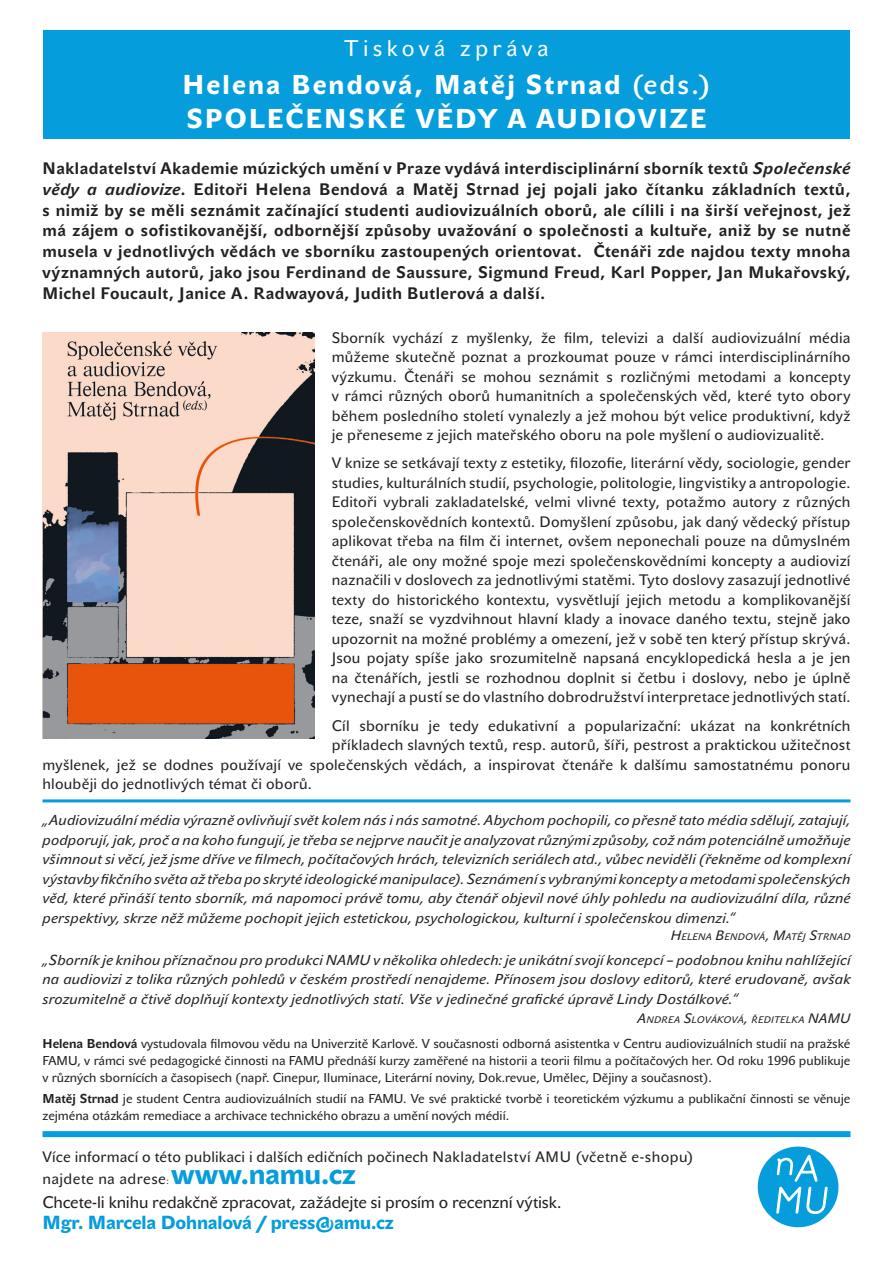
<style>
.page{position:relative;width:893px;height:1263px;background:#fff}
.page>*{position:absolute;margin:0;border:0;box-sizing:border-box;transform-origin:0 0}
.text{font:28.5px "John Sans Heavy Tx NCE";letter-spacing:-.005em;color:#069ddc}
.Nadpis_1{font:27px/33.6px "John Sans Heavy Tx NCE";letter-spacing:.07em;color:#fff}
.Nadpis_1-2{font:22.5px "John Sans Tx NCE";letter-spacing:.195em;color:#fff}
.Normální__web{font:18.75px "John Sans Heavy Tx NCE";letter-spacing:-.01em;color:#069ddc}
.text-2{font:700 16.5px/20.9px "John Sans Tx NCE";letter-spacing:.03em;color:#231f20;text-align:justify}
.Normální__web-2{font:16.5px "John Sans Tx NCE";letter-spacing:-.01em;color:#231f20}
.text-3{font:15px/19.5px "John Sans Tx NCE";letter-spacing:.015em;color:#231f20;text-align:justify}
.text-4{font:italic 14.25px/19.5px "John Sans Tx NCE";letter-spacing:.015em;color:#231f20;text-align:justify}
.t1{font:12.75px/17px "John Sans Tx NCE";color:#231f20;text-align:justify}
.text-5{font:italic 9.45px "John Sans Tx NCE";letter-spacing:.03em;color:#231f20}
.s1{font-family:"John Sans Med Tx NCE"}
.s2{font-style:italic}
.s3{font-size:13.5px}
.s4{font-weight:700}
.s5{font-size:9px}
</style>
<div class="page">
<div style="left:43px;top:30px;width:807px;height:109px;background:#069ddc"></div>
<div style="left:43px;top:1131px;width:807px;height:6px;background:#069ddc"></div>
<hr style="left:43px;top:799px;width:807px;height:3px;background:#069ddc">
<svg style="left:758px;top:1146px;width:80px;height:81px"></svg>
<img style="left:43px;top:333px;width:272px;height:405px">
<p class="Nadpis_1-2" style="left:344px;top:35px;width:206px">Tisková zpráva</p>
<p class="Nadpis_1" style="left:182px;top:69px;width:530px">Helena Bendová, Matěj Strnad <span class="s1">(eds.)<br></span>SPOLEČENSKÉ VĚDY A AUDIOVIZE</p>
<p class="text-2" style="left:43px;top:158px;width:809px">Nakladatelství Akademie múzických umění v Praze vydává interdisciplinární sborník textů <span class="s2">Společenské vědy a audiovize</span>. Editoři Helena Bendová a Matěj Strnad jej pojali jako čítanku základních textů, s nimiž by se měli seznámit začínající studenti audiovizuálních oborů, ale cílili i na širší veřejnost, jež má zájem o sofistikovanější, odbornější způsoby uvažování o společnosti a kultuře, aniž by se nutně musela v jednotlivých vědách ve sborníku zastoupených orientovat. Čtenáři zde najdou texty mnoha významných autorů, jako jsou Ferdinand de Saussure, Sigmund Freud, Karl Popper, Jan Mukařovský, Michel Foucault, Janice A. Radwayová, Judith Butlerová a další.</p>
<p class="text-3" style="left:332px;top:328px;width:520px">Sborník vychází z myšlenky, že film, televizi a další audiovizuální média můžeme skutečně poznat a prozkoumat pouze v rámci interdisciplinárního výzkumu. Čtenáři se mohou seznámit s rozličnými metodami a koncepty v rámci různých oborů humanitních a společenských věd, které tyto obory během posledního století vynalezly a jež mohou být velice produktivní, když je přeneseme z jejich mateřského oboru na pole myšlení o audiovizualitě.</p>
<p class="text-3" style="left:332px;top:454px;width:520px">V knize se setkávají texty z estetiky, filozofie, literární vědy, sociologie, gender studies, kulturálních studií, psychologie, politologie, lingvistiky a antropologie.<br>Editoři vybrali zakladatelské, velmi vlivné texty, potažmo autory z různých společenskovědních kontextů. Domyšlení způsobu, jak daný vědecký přístup aplikovat třeba na film či internet, ovšem neponechali pouze na důmyslném čtenáři, ale ony možné spoje mezi společenskovědními koncepty a audiovizí naznačili v doslovech za jednotlivými statěmi. Tyto doslovy zasazují jednotlivé texty do historického kontextu, vysvětlují jejich metodu a komplikovanější teze, snaží se vyzdvihnout hlavní klady a inovace daného textu, stejně jako upozornit na možné problémy a omezení, jež v sobě ten který přístup skrývá.<br>Jsou pojaty spíše jako srozumitelně napsaná encyklopedická hesla a je jen na čtenářích, jestli se rozhodnou doplnit si četbu i doslovy, nebo je úplně vynechají a pustí se do vlastního dobrodružství interpretace jednotlivých statí.</p>
<p class="text-3" style="left:332px;top:716px;width:520px">Cíl sborníku je tedy edukativní a popularizační: ukázat na konkrétních</p>
<p class="text-3" style="left:332px;top:735px;width:520px">příkladech slavných textů, resp. autorů, šíři, pestrost a praktickou užitečnost</p>
<p class="text-3" style="left:43px;top:755px;width:809px">myšlenek, jež se dodnes používají ve společenských vědách, a inspirovat čtenáře k dalšímu samostatnému ponoru</p>
<p class="text-3" style="left:43px;top:774px;width:271px">hlouběji do jednotlivých témat či oborů.</p>
<p class="text-4" style="left:43px;top:811px;width:809px">„Audiovizuální média výrazně ovlivňují svět kolem nás i nás samotné. Abychom pochopili, co přesně tato média sdělují, zatajují, podporují, jak, proč a na koho fungují, je třeba se nejprve naučit je analyzovat různými způsoby, což nám potenciálně umožňuje všimnout si věcí, jež jsme dříve ve filmech, počítačových hrách, televizních seriálech atd., vůbec neviděli (řekněme od komplexní výstavby fikčního světa až třeba po skryté ideologické manipulace). Seznámení s vybranými koncepty a metodami společenských věd, které přináší tento sborník, má napomoci právě tomu, aby čtenář objevil nové úhly pohledu na audiovizuální díla, různé perspektivy, skrze něž můžeme pochopit jejich estetickou, psychologickou, kulturní i společenskou dimenzi.“</p>
<p class="text-5" style="left:671px;top:931px;width:181px"><span class="s3">H</span>ELENA <span class="s3">B</span>ENDOVÁ<span class="s3">, M</span>ATĚJ <span class="s3">S</span>TRNAD</p>
<p class="text-4" style="left:43px;top:950px;width:809px">„Sborník je knihou příznačnou pro produkci NAMU v několika ohledech: je unikátní svojí koncepcí – podobnou knihu nahlížející na audiovizi z tolika různých pohledů v českém prostředí nenajdeme. Přínosem jsou doslovy editorů, které erudovaně, avšak srozumitelně a čtivě doplňují kontexty jednotlivých statí. Vše v jedinečné grafické úpravě Lindy Dostálkové.“</p>
<p class="text-5" style="left:638px;top:1014px;width:214px"><span class="s3">A</span>NDREA <span class="s3">S</span>LOVÁKOVÁ<span class="s3">,</span> ŘEDITELKA <span class="s3">NA MU</span></p>
<p class="t1" style="left:43px;top:1035px;width:809px"><span class="s4">Helena Bendová</span> vystudovala filmovou vědu na Univerzitě Karlově. V současnosti odborná asistentka v Centru audiovizuálních studií na pražské FAMU, v rámci své pedagogické činnosti na FAMU přednáší kurzy zaměřené na historii a teorii filmu a počítačových her. Od roku 1996 publikuje v různých sbornících a časopisech (např. Cinepur, Iluminace, Literární noviny, Dok.revue, Umělec, Dějiny a současnost).</p>
<p class="t1" style="left:43px;top:1090px;width:809px"><span class="s4">Matěj Strnad</span> je student Centra audiovizuálních studií na FAMU. Ve své praktické tvorbě i teoretickém výzkumu a publikační činnosti se věnuje zejména otázkám remediace a archivace technického obrazu a umění nových médií.</p>
<p class="text-3" style="left:43px;top:1147px;width:652px">Více informací o této publikaci i dalších edičních počinech Nakladatelství AMU (včetně e-shopu)</p>
<p class="text-3" style="left:43px;top:1169px;width:128px">najdete na adrese<span class="s5">:</span></p>
<p class="text" style="left:172px;top:1158px;width:186px">www.namu.cz</p>
<p class="Normální__web-2" style="left:43px;top:1192px;width:520px">Chcete-li knihu redakčně zpracovat, zažádejte si prosím o recenzní výtisk.</p>
<p class="Normální__web" style="left:43px;top:1211px;width:353px">Mgr. Marcela Dohnalová / press@amu.cz</p>
</div>
